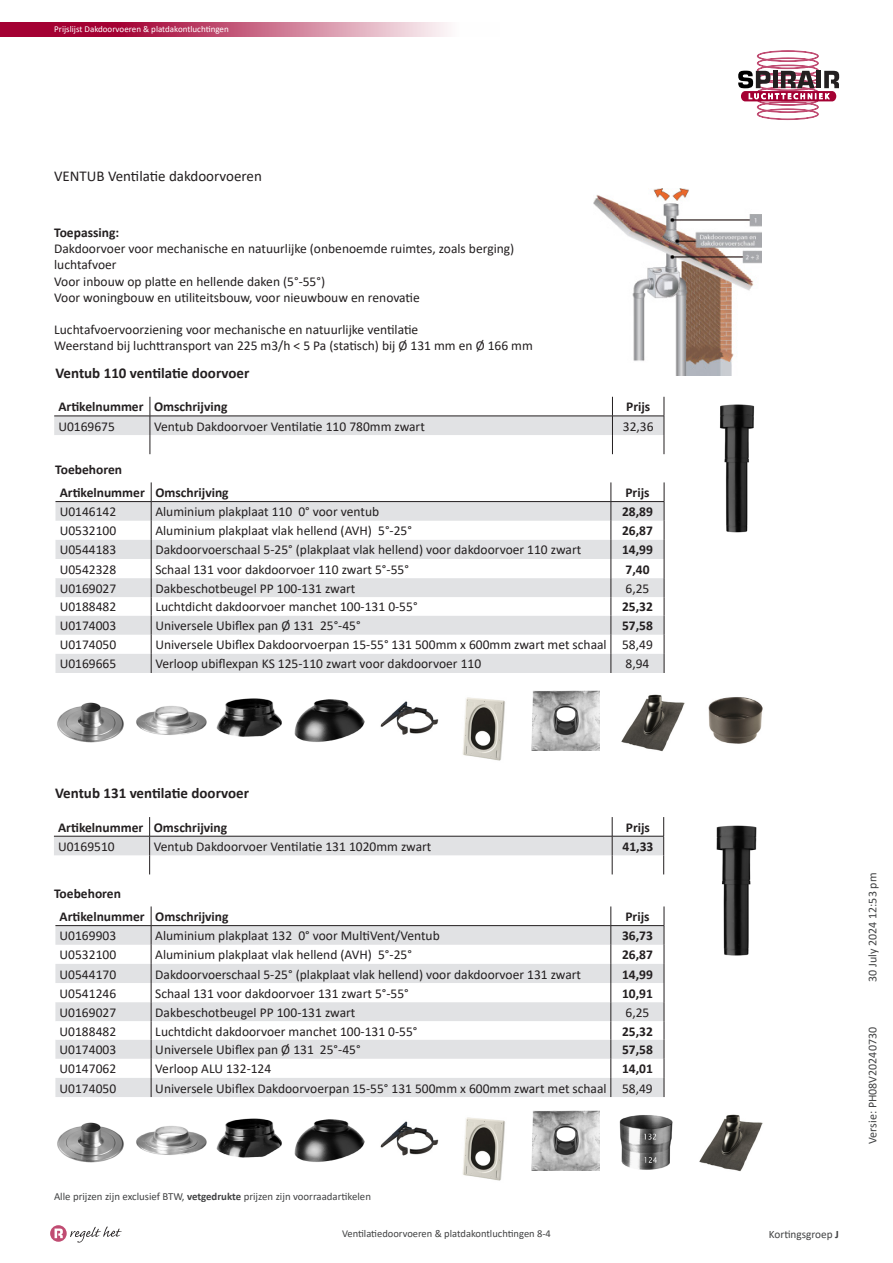
<style>
.page{position:relative;width:893px;height:1263px;background:#fff}
.page>*{position:absolute;margin:0;border:0;box-sizing:border-box;transform-origin:0 0}
.t1{font:700 15px "Calibri";color:#231f20}
.t2{font:15px "Calibri";color:#231f20}
.Standaard{font:13.5px "Calibri";color:#231f20}
.tabel{font:13.5px "Calibri";color:#231f20}
.Platte_tekst{font:13.5px/16.2px "Calibri";color:#231f20}
.kop{font:13.5px "Calibri";color:#231f20}
.kop-2{font:700 13.5px "Calibri";color:#231f20}
.tabel-2{font:700 13.5px "Calibri";color:#231f20}
.Kop_6{font:700 13.5px "Calibri";color:#231f20}
.Platte_tekst-2{font:700 13.5px "Calibri";color:#231f20}
.t3{font:12px "Calibri";color:#414243}
.t4{font:11.25px "Calibri";color:#414243}
.t5{font:10.8px "Calibri";color:#414243}
.t6{font:10.5px "Calibri";color:#414243}
.t7{font:9px "Calibri";color:#fff}
.s1{font-weight:700}
</style>
<div class="page">
<svg style="left:738px;top:51px;width:101px;height:69px"></svg>
<svg style="left:0;top:22px;width:448px;height:15px;background:#c35a7a"></svg>
<img style="left:594px;top:188px;width:167px;height:188px">
<svg style="left:50px;top:1225px;width:17px;height:17px"></svg>
<svg style="left:55px;top:1228px;width:8px;height:10px"></svg>
<svg style="left:70px;top:1226px;width:52px;height:16px"></svg>
<img style="left:720px;top:404px;width:35px;height:129px">
<svg style="left:54px;top:397px;width:611px;height:57px"></svg>
<hr style="left:54px;top:416px;width:96px;height:1px;background:#231f20">
<hr style="left:150px;top:416px;width:462px;height:1px;background:#231f20">
<hr style="left:612px;top:416px;width:52px;height:1px;background:#231f20">
<svg style="left:55px;top:482px;width:610px;height:191px"></svg>
<img style="left:57px;top:702px;width:67px;height:41px">
<img style="left:136px;top:706px;width:71px;height:29px">
<img style="left:216px;top:698px;width:66px;height:39px">
<img style="left:294px;top:699px;width:70px;height:43px">
<img style="left:380px;top:701px;width:59px;height:34px">
<img style="left:462px;top:697px;width:43px;height:64px">
<img style="left:531px;top:691px;width:68px;height:59px">
<svg style="left:54px;top:817px;width:610px;height:57px"></svg>
<hr style="left:54px;top:836px;width:96px;height:1px;background:#231f20">
<hr style="left:150px;top:836px;width:462px;height:1px;background:#231f20">
<hr style="left:612px;top:836px;width:52px;height:1px;background:#231f20">
<svg style="left:55px;top:906px;width:610px;height:191px"></svg>
<img style="left:716px;top:825px;width:41px;height:131px">
<img style="left:621px;top:694px;width:64px;height:57px">
<img style="left:619px;top:1115px;width:54px;height:55px">
<img style="left:57px;top:1122px;width:67px;height:41px">
<img style="left:136px;top:1126px;width:71px;height:29px">
<img style="left:216px;top:1118px;width:66px;height:40px">
<img style="left:294px;top:1119px;width:70px;height:43px">
<img style="left:380px;top:1121px;width:59px;height:35px">
<img style="left:462px;top:1117px;width:43px;height:64px">
<img style="left:531px;top:1111px;width:68px;height:59px">
<img style="left:708px;top:697px;width:55px;height:47px">
<img style="left:699px;top:1114px;width:64px;height:58px">
<p class="t7" style="left:54px;top:23px;width:176px">Prijslijst Dakdoorvoeren &amp; platdakontluchtingen</p>
<p class="t2" style="left:54px;top:166px;width:209px">VENTUB Ventilatie dakdoorvoeren</p>
<p class="Platte_tekst-2" style="left:54px;top:223px;width:66px">Toepassing:</p>
<p class="Platte_tekst" style="left:54px;top:240px;width:462px">Dakdoorvoer voor mechanische en natuurlijke (onbenoemde ruimtes, zoals berging) luchtafvoer</p>
<p class="Platte_tekst" style="left:54px;top:273px;width:272px">Voor inbouw op platte en hellende daken (5°-55°)</p>
<p class="Platte_tekst" style="left:54px;top:289px;width:367px">Voor woningbouw en utiliteitsbouw, voor nieuwbouw en renovatie</p>
<p class="Platte_tekst" style="left:54px;top:321px;width:366px">Luchtafvoervoorziening voor mechanische en natuurlijke ventilatie</p>
<p class="Platte_tekst" style="left:54px;top:337px;width:480px">Weerstand bij luchttransport van 225 m3/h &lt; 5 Pa (statisch) bij Ø 131 mm en Ø 166 mm</p>
<p class="t1" style="left:55px;top:362px;width:195px">Ventub 110 ventilatie doorvoer</p>
<p class="kop-2" style="left:58px;top:397px;width:87px">Artikelnummer</p>
<p class="Kop_6" style="left:154px;top:397px;width:75px">Omschrijving</p>
<p class="kop-2" style="left:626px;top:397px;width:26px">Prijs</p>
<p class="Standaard" style="left:58px;top:417px;width:58px">U0169675</p>
<p class="Standaard" style="left:154px;top:417px;width:272px">Ventub Dakdoorvoer Ventilatie 110 780mm zwart</p>
<p class="tabel" style="left:623px;top:417px;width:32px">32,36</p>
<p class="kop-2" style="left:55px;top:460px;width:68px">Toebehoren</p>
<p class="kop-2" style="left:60px;top:483px;width:87px">Artikelnummer</p>
<p class="Kop_6" style="left:155px;top:483px;width:75px">Omschrijving</p>
<p class="kop-2" style="left:625px;top:483px;width:26px">Prijs</p>
<p class="kop" style="left:60px;top:502px;width:58px">U0146142</p>
<p class="tabel" style="left:155px;top:502px;width:225px">Aluminium plakplaat 110 0° voor ventub</p>
<p class="tabel-2" style="left:622px;top:502px;width:32px">28,89</p>
<p class="kop" style="left:60px;top:521px;width:58px">U0532100</p>
<p class="Standaard" style="left:155px;top:521px;width:258px">Aluminium plakplaat vlak hellend (AVH) 5°-25°</p>
<p class="tabel-2" style="left:622px;top:521px;width:32px">26,87</p>
<p class="kop" style="left:60px;top:541px;width:58px">U0544183</p>
<p class="Standaard" style="left:155px;top:541px;width:427px">Dakdoorvoerschaal 5-25° (plakplaat vlak hellend) voor dakdoorvoer 110 zwart</p>
<p class="tabel-2" style="left:622px;top:540px;width:32px">14,99</p>
<p class="kop" style="left:60px;top:560px;width:58px">U0542328</p>
<p class="Standaard" style="left:155px;top:560px;width:255px">Schaal 131 voor dakdoorvoer 110 zwart 5°-55°</p>
<p class="tabel-2" style="left:625px;top:560px;width:26px">7,40</p>
<p class="kop" style="left:60px;top:579px;width:58px">U0169027</p>
<p class="Standaard" style="left:155px;top:579px;width:202px">Dakbeschotbeugel PP 100-131 zwart</p>
<p class="tabel" style="left:626px;top:579px;width:25px">6,25</p>
<p class="kop" style="left:60px;top:598px;width:58px">U0188482</p>
<p class="Standaard" style="left:155px;top:598px;width:264px">Luchtdicht dakdoorvoer manchet 100-131 0-55°</p>
<p class="tabel-2" style="left:622px;top:597px;width:32px">25,32</p>
<p class="kop" style="left:60px;top:616px;width:58px">U0174003</p>
<p class="tabel" style="left:155px;top:616px;width:207px">Universele Ubiflex pan Ø 131 25°-45°</p>
<p class="tabel-2" style="left:622px;top:616px;width:32px">57,58</p>
<p class="kop" style="left:60px;top:635px;width:58px">U0174050</p>
<p class="tabel" style="left:155px;top:635px;width:453px">Universele Ubiflex Dakdoorvoerpan 15-55° 131 500mm x 600mm zwart met schaal</p>
<p class="tabel" style="left:622px;top:635px;width:32px">58,49</p>
<p class="kop" style="left:60px;top:655px;width:58px">U0169665</p>
<p class="tabel" style="left:155px;top:655px;width:327px">Verloop ubiflexpan KS 125-110 zwart voor dakdoorvoer 110</p>
<p class="tabel" style="left:626px;top:655px;width:25px">8,94</p>
<p class="t1" style="left:55px;top:782px;width:195px">Ventub 131 ventilatie doorvoer</p>
<p class="kop-2" style="left:58px;top:817px;width:87px">Artikelnummer</p>
<p class="Kop_6" style="left:154px;top:817px;width:75px">Omschrijving</p>
<p class="kop-2" style="left:626px;top:817px;width:26px">Prijs</p>
<p class="Standaard" style="left:58px;top:837px;width:58px">U0169510</p>
<p class="Standaard" style="left:154px;top:837px;width:279px">Ventub Dakdoorvoer Ventilatie 131 1020mm zwart</p>
<p class="tabel-2" style="left:622px;top:837px;width:32px">41,33</p>
<p class="kop-2" style="left:54px;top:884px;width:68px">Toebehoren</p>
<p class="kop-2" style="left:60px;top:907px;width:87px">Artikelnummer</p>
<p class="Kop_6" style="left:155px;top:907px;width:75px">Omschrijving</p>
<p class="kop-2" style="left:625px;top:907px;width:26px">Prijs</p>
<p class="kop" style="left:60px;top:926px;width:58px">U0169903</p>
<p class="tabel" style="left:155px;top:926px;width:286px">Aluminium plakplaat 132 0° voor MultiVent/Ventub</p>
<p class="tabel-2" style="left:622px;top:926px;width:32px">36,73</p>
<p class="kop" style="left:60px;top:945px;width:58px">U0532100</p>
<p class="Standaard" style="left:155px;top:945px;width:258px">Aluminium plakplaat vlak hellend (AVH) 5°-25°</p>
<p class="tabel-2" style="left:622px;top:945px;width:32px">26,87</p>
<p class="kop" style="left:60px;top:965px;width:58px">U0544170</p>
<p class="Standaard" style="left:155px;top:965px;width:427px">Dakdoorvoerschaal 5-25° (plakplaat vlak hellend) voor dakdoorvoer 131 zwart</p>
<p class="tabel-2" style="left:622px;top:964px;width:32px">14,99</p>
<p class="kop" style="left:60px;top:984px;width:58px">U0541246</p>
<p class="Standaard" style="left:155px;top:984px;width:255px">Schaal 131 voor dakdoorvoer 131 zwart 5°-55°</p>
<p class="tabel-2" style="left:622px;top:984px;width:32px">10,91</p>
<p class="kop" style="left:60px;top:1003px;width:58px">U0169027</p>
<p class="Standaard" style="left:155px;top:1003px;width:202px">Dakbeschotbeugel PP 100-131 zwart</p>
<p class="tabel" style="left:625px;top:1003px;width:25px">6,25</p>
<p class="kop" style="left:60px;top:1022px;width:58px">U0188482</p>
<p class="Standaard" style="left:155px;top:1022px;width:264px">Luchtdicht dakdoorvoer manchet 100-131 0-55°</p>
<p class="tabel-2" style="left:622px;top:1021px;width:32px">25,32</p>
<p class="kop" style="left:60px;top:1040px;width:58px">U0174003</p>
<p class="tabel" style="left:155px;top:1040px;width:207px">Universele Ubiflex pan Ø 131 25°-45°</p>
<p class="tabel-2" style="left:622px;top:1040px;width:32px">57,58</p>
<p class="kop" style="left:60px;top:1059px;width:58px">U0147062</p>
<p class="tabel" style="left:155px;top:1059px;width:118px">Verloop ALU 132-124</p>
<p class="tabel-2" style="left:622px;top:1059px;width:32px">14,01</p>
<p class="kop" style="left:60px;top:1079px;width:58px">U0174050</p>
<p class="tabel" style="left:155px;top:1079px;width:453px">Universele Ubiflex Dakdoorvoerpan 15-55° 131 500mm x 600mm zwart met schaal</p>
<p class="tabel" style="left:622px;top:1079px;width:32px">58,49</p>
<p class="t5" style="left:54px;top:1189px;width:319px">Alle prijzen zijn exclusief BTW, <span class="s1">vetgedrukte</span> prijzen zijn voorraadartikelen</p>
<p class="t6" style="left:342px;top:1226px;width:210px">Ventilatiedoorvoeren &amp; platdakontluchtingen 8-4</p>
<p class="t3" style="left:864px;top:982px;width:111px;rotate:-90deg">30 July 2024 12:53 pm</p>
<p class="t3" style="left:864px;top:1144px;width:118px;rotate:-90deg">Versie: PH08V20240730</p>
<p class="t4" style="left:769px;top:1226px;width:72px">Kortingsgroep <span class="s1">J</span></p>
</div>
